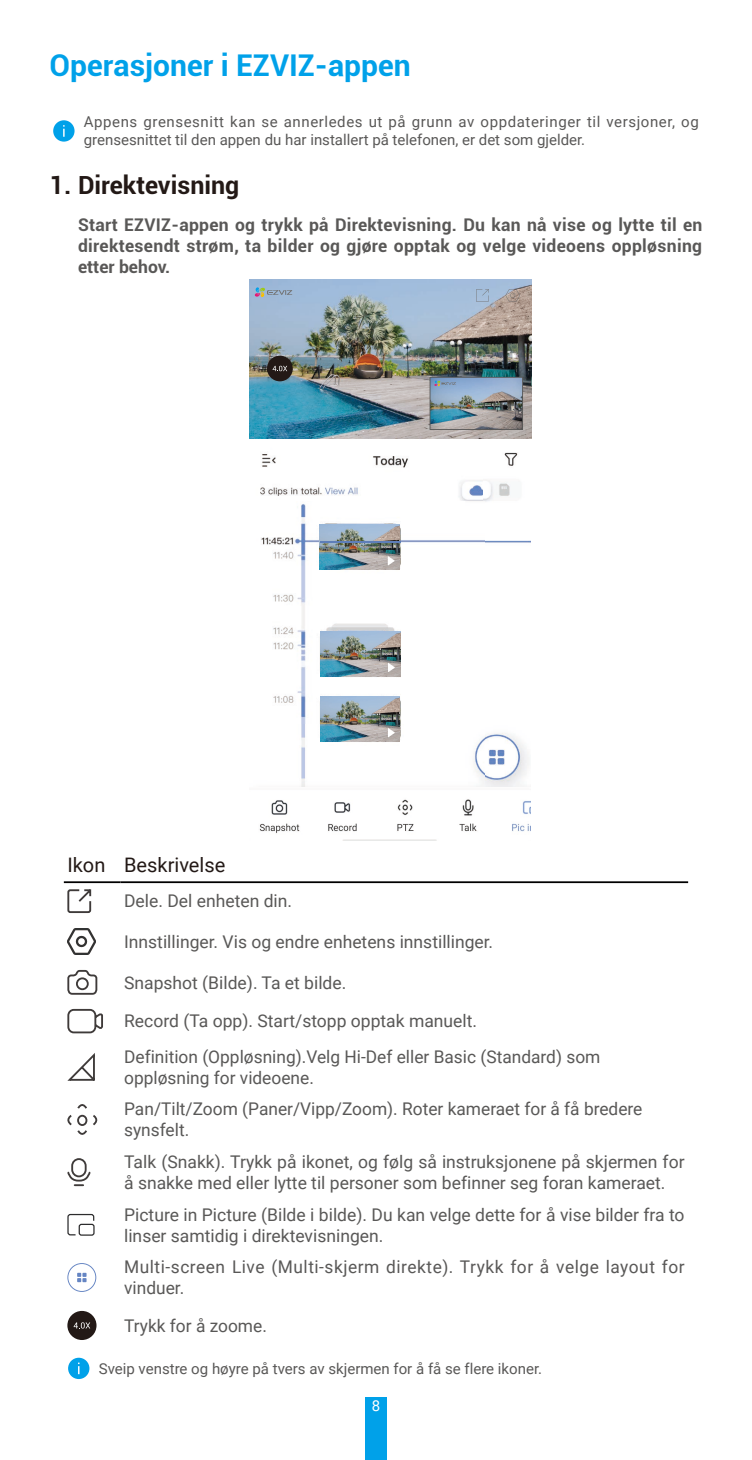
<style>
.page{position:relative;width:752px;height:1460px;background:#fff}
.page>*{position:absolute;margin:0;border:0;box-sizing:border-box;transform-origin:0 0}
.t1{font:700 30px "Roboto";color:#00a1e9}
.t2{font:700 25px "Roboto";color:#231916}
.t3{font:20px "Roboto";color:#231916}
.t4{font:17.5px/31.8px "Roboto";color:#595857}
.t5{font:700 17.5px/21px "Roboto";letter-spacing:.02em;color:#595857;text-align:justify}
.t6{font:17.5px/31.8px "Roboto";letter-spacing:.03em;color:#595857}
.t7{font:15px/18px "Roboto";letter-spacing:.035em;color:#595857}
.t8{font:15px "Roboto";color:#595857}
.t9{font:15px "Roboto";color:#fff}
</style>
<div class="page">
<div style="left:365px;top:1398px;width:21px;height:62px;background:#00a1e9"></div>
<div style="left:53px;top:120px;width:21px;height:22px;background:#00a1e9;border-radius:50%"></div>
<svg style="left:63px;top:125px;width:2px;height:12px"></svg>
<img style="left:249px;top:438px;width:281px;height:349px">
<img style="left:259px;top:799px;width:271px;height:42px">
<img style="left:249px;top:279px;width:282px;height:159px">
<svg style="left:476px;top:289px;width:12px;height:13px"></svg>
<svg style="left:505px;top:289px;width:14px;height:13px"></svg>
<svg style="left:254px;top:287px;width:38px;height:10px"></svg>
<div style="left:267px;top:356px;width:25px;height:25px;background:#231916;border-radius:50%"></div>
<svg style="left:272px;top:366px;width:15px;height:5px"></svg>
<img style="left:429px;top:377px;width:93px;height:53px">
<img style="left:320px;top:525px;width:79px;height:44px">
<svg style="left:387px;top:556px;width:7px;height:9px"></svg>
<img style="left:320px;top:631px;width:80px;height:45px">
<svg style="left:388px;top:663px;width:6px;height:9px"></svg>
<img style="left:320px;top:696px;width:80px;height:45px">
<svg style="left:388px;top:728px;width:6px;height:9px"></svg>
<hr style="left:320px;top:541px;width:80px;height:1px;background:#5e7eb9">
<hr style="left:64px;top:881px;width:56px;height:2px;background:#000">
<hr style="left:120px;top:881px;width:567px;height:2px;background:#000">
<svg style="left:67px;top:889px;width:25px;height:24px"></svg>
<img style="left:67px;top:928px;width:28px;height:27px">
<svg style="left:67px;top:969px;width:31px;height:26px"></svg>
<svg style="left:67px;top:1008px;width:36px;height:26px"></svg>
<svg style="left:67px;top:1053px;width:28px;height:28px"></svg>
<svg style="left:67px;top:1104px;width:31px;height:31px"></svg>
<div style="left:71px;top:1158px;width:16px;height:19px;border:2px solid #3f3b3a;border-radius:7px"></div>
<svg style="left:67px;top:1171px;width:24px;height:16px"></svg>
<svg style="left:67px;top:1213px;width:28px;height:23px"></svg>
<svg style="left:67px;top:1263px;width:29px;height:29px"></svg>
<div style="left:68px;top:1264px;width:27px;height:27px;background:#fff;border-radius:50%"></div>
<svg style="left:77px;top:1273px;width:9px;height:9px"></svg>
<div style="left:67px;top:1311px;width:29px;height:29px;background:#231916;border-radius:50%"></div>
<svg style="left:74px;top:1322px;width:16px;height:6px"></svg>
<div style="left:68px;top:1358px;width:21px;height:21px;background:#00a1e9;border-radius:50%"></div>
<h1 class="t1" style="left:50px;top:44px;width:362px">Operasjoner i EZVIZ-appen</h1>
<p class="t7" style="left:84px;top:112px;width:616px">Appens grensesnitt kan se annerledes ut på grunn av oppdateringer til versjoner, og grensesnittet til den appen du har installert på telefonen, er det som gjelder.</p>
<h2 class="t2" style="left:50px;top:167px;width:191px">1. Direktevisning</h2>
<p class="t5" style="left:78px;top:214px;width:625px">Start EZVIZ-appen og trykk på Direktevisning. Du kan nå vise og lytte til en direktesendt strøm, ta bilder og gjøre opptak og velge videoens oppløsning etter behov.</p>
<p class="t3" style="left:67px;top:851px;width:159px">Ikon Beskrivelse</p>
<p class="t4" style="left:124px;top:885px;width:169px">Dele. Del enheten din.</p>
<p class="t4" style="left:124px;top:925px;width:370px">Innstillinger. Vis og endre enhetens innstillinger.</p>
<p class="t4" style="left:124px;top:966px;width:224px">Snapshot (Bilde). Ta et bilde.</p>
<p class="t4" style="left:124px;top:1003px;width:477px;line-height:35.2px">Record (Ta opp). Start/stopp opptak manuelt.<br>Definition (Oppløsning).Velg Hi-Def eller Basic (Standard) som</p>
<p class="t4" style="left:124px;top:1061px;width:519px">oppløsning for videoene.<br>Pan/Tilt/Zoom (Paner/Vipp/Zoom). Roter kameraet for å få bredere</p>
<p class="t4" style="left:124px;top:1113px;width:561px">synsfelt.<br>Talk (Snakk). Trykk på ikonet, og følg så instruksjonene på skjermen for</p>
<p class="t4" style="left:124px;top:1166px;width:561px">å snakke med eller lytte til personer som befinner seg foran kameraet.<br>Picture in Picture (Bilde i bilde). Du kan velge dette for å vise bilder fra to</p>
<p class="t6" style="left:124px;top:1219px;width:561px">linser samtidig i direktevisningen.<br>Multi-screen Live (Multi-skjerm direkte). Trykk for å velge layout for</p>
<p class="t4" style="left:124px;top:1268px;width:144px;line-height:37.5px">vinduer.<br>Trykk for å zoome.</p>
<p class="t8" style="left:99px;top:1358px;width:444px">Sveip venstre og høyre på tvers av skjermen for å få se flere ikoner.</p>
<p class="t9" style="left:371px;top:1395px;width:10px">8</p>
</div>
